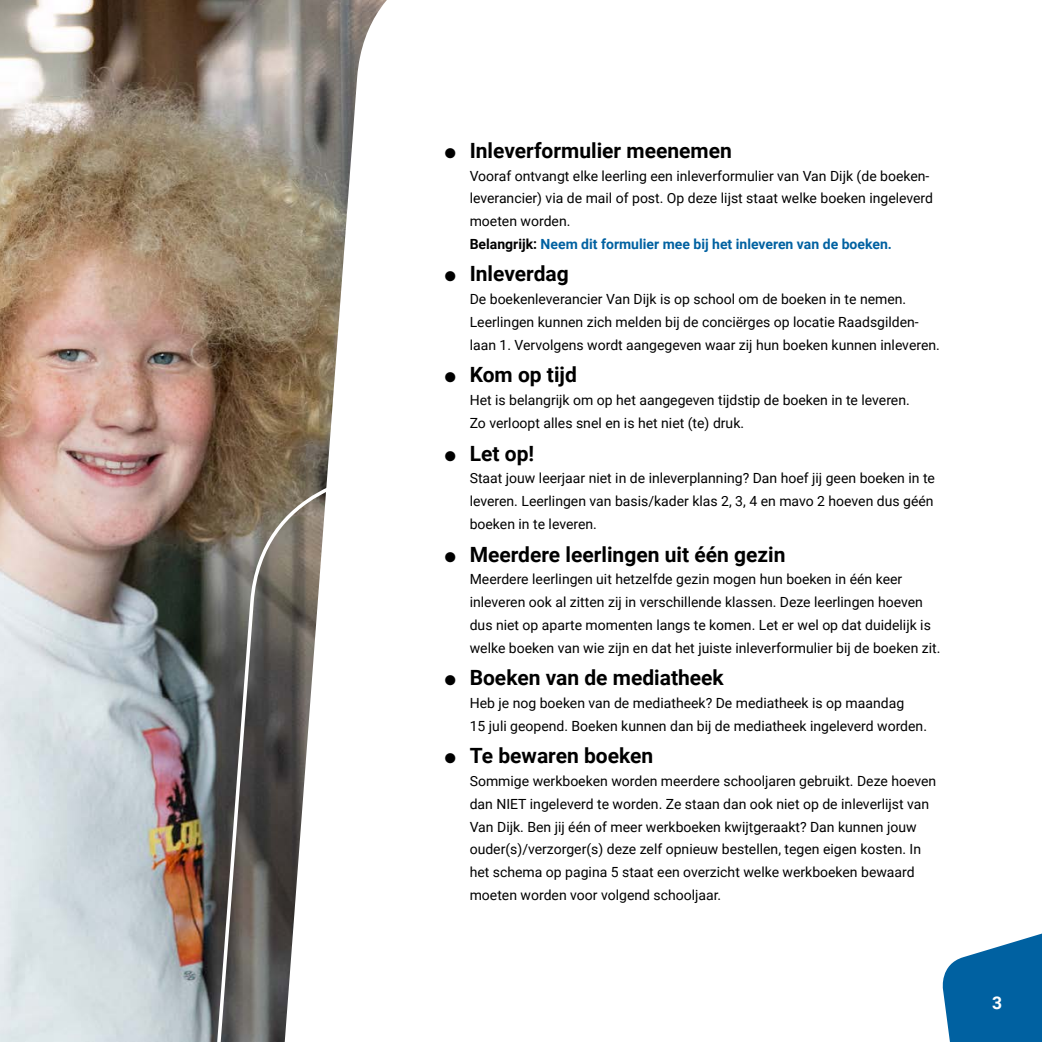
<style>
.page{position:relative;width:1042px;height:1042px;background:#fff}
.page>*{position:absolute;margin:0;border:0;box-sizing:border-box;transform-origin:0 0}
.t1{font:700 21px "Roboto";color:#000}
.t2{font:700 17.5px "Roboto";color:#fff}
.t3{font:14px/22.8px "Roboto";color:#000}
.s1{font-weight:700}
.s2{font-weight:700;color:#0061a1}
</style>
<div class="page">
<img style="left:0;top:0;width:257px;height:1042px">
<svg style="left:257px;top:0;width:130px;height:361px"></svg>
<img style="left:152px;top:361px;width:184px;height:681px">
<svg style="left:0;top:40px;width:105px;height:1002px"></svg>
<svg style="left:942px;top:933px;width:100px;height:109px"></svg>
<h1 class="t1" style="left:445px;top:136px;width:288px">● Inleverformulier meenemen</h1>
<p class="t3" style="left:470px;top:164px;width:465px">Vooraf ontvangt elke leerling een inleverformulier van Van Dijk (de boeken&shy;leverancier) via de mail of post. Op deze lijst staat welke boeken ingeleverd moeten worden.<br><span class="s1">Belangrijk:</span> <span class="s2">Neem dit formulier mee bij het inleveren van de boeken.</span></p>
<h1 class="t1" style="left:445px;top:259px;width:125px">● Inleverdag</h1>
<p class="t3" style="left:470px;top:287px;width:472px">De boekenleverancier Van Dijk is op school om de boeken in te nemen.<br>Leerlingen kunnen zich melden bij de conciërges op locatie Raadsgilden-- laan 1. Vervolgens wordt aangegeven waar zij hun boeken kunnen inleveren.</p>
<h1 class="t1" style="left:445px;top:360px;width:133px">● Kom op tijd</h1>
<p class="t3" style="left:470px;top:388px;width:441px">Het is belangrijk om op het aangegeven tijdstip de boeken in te leveren.<br>Zo verloopt alles snel en is het niet (te) druk.</p>
<h1 class="t1" style="left:445px;top:438px;width:91px">● Let op!</h1>
<p class="t3" style="left:470px;top:466px;width:467px;text-align:justify">Staat jouw leerjaar niet in de inleverplanning? Dan hoef jij geen boeken in te leveren. Leerlingen van basis/kader klas 2, 3, 4 en mavo 2 hoeven dus géén boeken in te leveren.</p>
<h1 class="t1" style="left:445px;top:539px;width:342px">● Meerdere leerlingen uit één gezin</h1>
<p class="t3" style="left:470px;top:567px;width:472px">Meerdere leerlingen uit hetzelfde gezin mogen hun boeken in één keer inleveren ook al zitten zij in verschillende klassen. Deze leerlingen hoeven dus niet op aparte momenten langs te komen. Let er wel op dat duidelijk is welke boeken van wie zijn en dat het juiste inleverformulier bij de boeken zit.</p>
<h1 class="t1" style="left:445px;top:663px;width:280px">● Boeken van de mediatheek</h1>
<p class="t3" style="left:470px;top:691px;width:459px">Heb je nog boeken van de mediatheek? De mediatheek is op maandag<br>15 juli geopend. Boeken kunnen dan bij de mediatheek ingeleverd worden.</p>
<h1 class="t1" style="left:445px;top:741px;width:210px">● Te bewaren boeken</h1>
<p class="t3" style="left:470px;top:769px;width:468px">Sommige werkboeken worden meerdere schooljaren gebruikt. Deze hoeven dan NIET ingeleverd te worden. Ze staan dan ook niet op de inleverlijst van Van Dijk. Ben jij één of meer werkboeken kwijtgeraakt? Dan kunnen jouw ouder(s)/verzorger(s) deze zelf opnieuw bestellen, tegen eigen kosten. In het schema op pagina 5 staat een overzicht welke werkboeken bewaard moeten worden voor volgend schooljaar.</p>
<p class="t2" style="left:992px;top:991px;width:12px">3</p>
</div>
